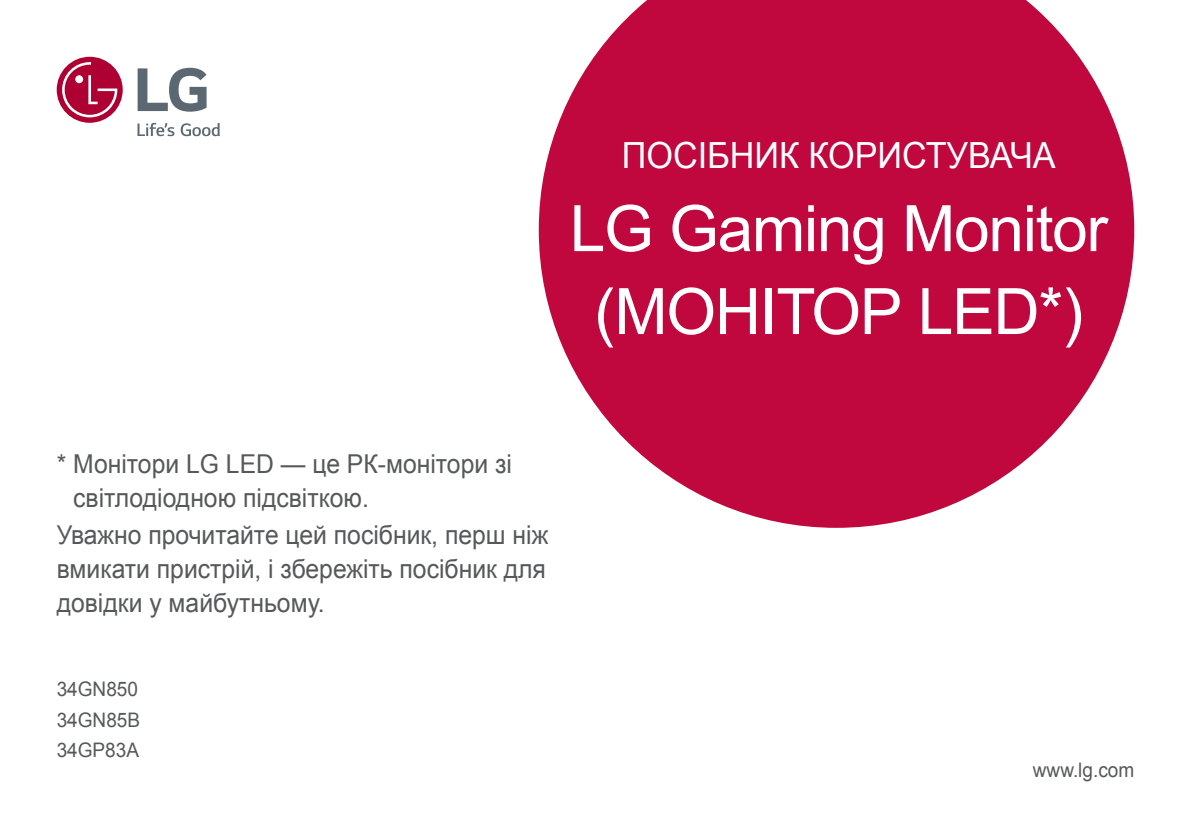
<style>
.page{position:relative;width:1191px;height:840px;background:#fff}
.page>*{position:absolute;margin:0;border:0;box-sizing:border-box;transform-origin:0 0}
.t1{font:64px/82.8px "Arial";letter-spacing:-.02em;color:#fff;text-align:center}
.t2{font:36px "Arial";color:#fff;scale:.95 1}
.t3{font:26px/34px "Arial";color:#57585a;scale:.95 1}
.t4{font:20px/30.8px "Arial";color:#57585a;text-align:justify;scale:.95 1}
</style>
<div class="page">
<svg style="left:539px;top:0;width:595px;height:527px;fill:#c0073e"></svg>
<div style="left:57px;top:57px;width:66px;height:66px;background:#ae0032;border-radius:50%"></div>
<svg style="left:62px;top:62px;width:55px;height:55px"></svg>
<svg style="left:137px;top:123px;width:37px;height:13px"></svg>
<svg style="left:181px;top:123px;width:39px;height:13px"></svg>
<svg style="left:138px;top:68px;width:69px;height:44px"></svg>
<h2 class="t2" style="left:622px;top:132px;width:458px">ПОСІБНИК КОРИСТУВАЧА</h2>
<h1 class="t1" style="left:570px;top:188px;width:539px">LG Gaming Monitor (МОНІТОР LED*)</h1>
<p class="t3" style="left:73px;top:447px;width:463px;text-indent:-16px">* Монітори LG LED — це РК-монітори зі світлодіодною підсвіткою.</p>
<p class="t3" style="left:57px;top:517px;width:519px;text-align:justify">Уважно прочитайте цей посібник, перш ніж вмикати пристрій, і збережіть посібник для довідки у майбутньому.</p>
<p class="t4" style="left:57px;top:673px;width:89px">34GN850<br>34GN85B 34GP83A</p>
<p class="t4" style="left:1033px;top:754px;width:108px">www.lg.com</p>
</div>
